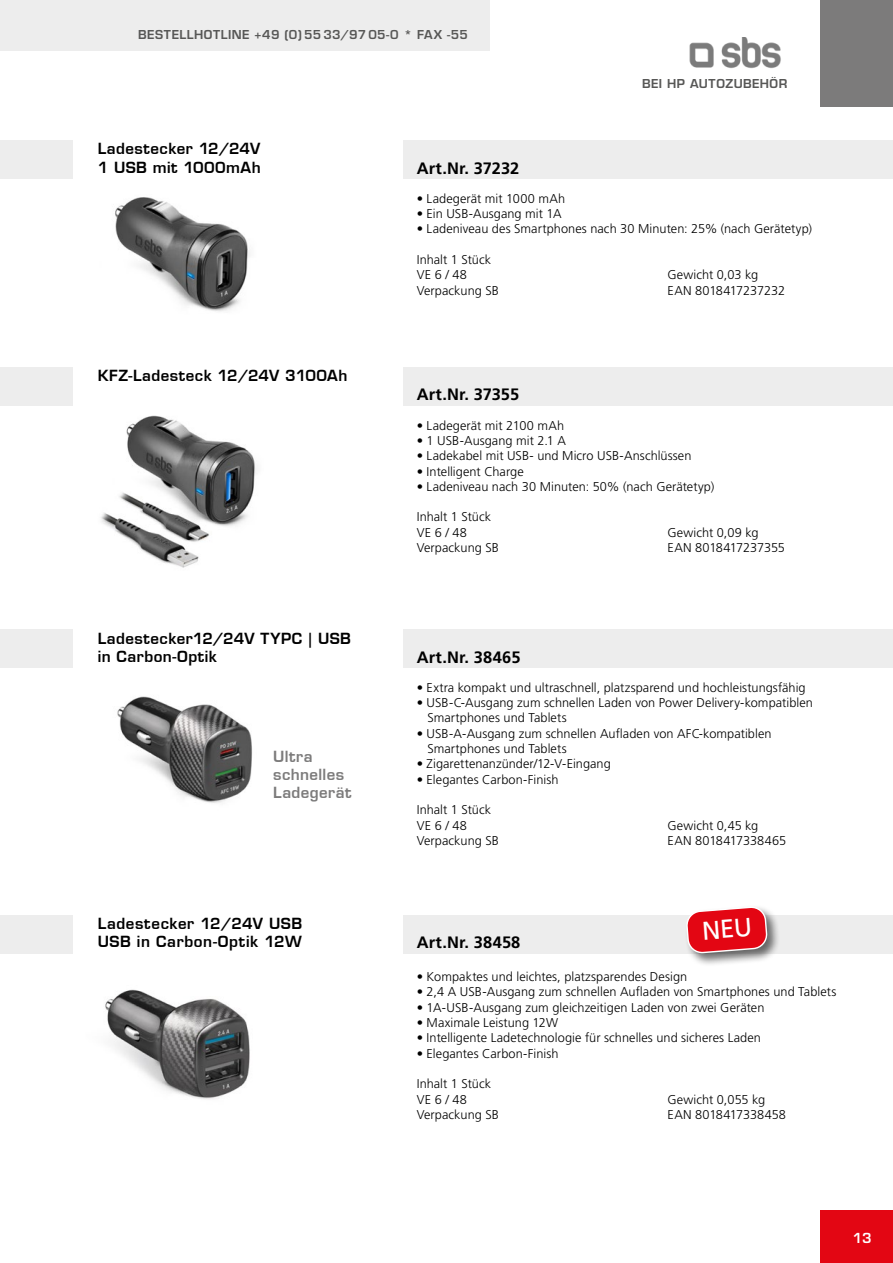
<style>
.page{position:relative;width:893px;height:1263px;background:#fff}
.page>*{position:absolute;margin:0;border:0;box-sizing:border-box;transform-origin:0 0}
.t1{font:700 16.5px "Frutiger LT Std";letter-spacing:.005em;color:#000}
.t2{font:600 15px/18px "Eurostile LT";letter-spacing:.03em;color:#000}
.t3{font:600 15px/18px "Eurostile LT";letter-spacing:.03em;color:#7c7b7b}
.t4{font:600 13.5px "Eurostile LT Std";color:#fff}
.t5{font:300 12.75px/15.3px "Frutiger LT Std";letter-spacing:.005em;color:#000}
.t6{font:600 12px "Eurostile LT Std";letter-spacing:.04em;color:#575756}
</style>
<div class="page">
<div style="left:821px;top:0;width:72px;height:106px;background:#7c7b7b"></div>
<div style="left:821px;top:1210px;width:72px;height:53px;background:#e30613"></div>
<div style="left:0;top:0;width:489px;height:51px;background:#ededed"></div>
<img style="left:689px;top:37px;width:92px;height:32px">
<div style="left:0;top:367px;width:72px;height:38px;background:#ededed"></div>
<div style="left:404px;top:367px;width:489px;height:38px;background:#ededed"></div>
<img style="left:101px;top:415px;width:155px;height:153px">
<div style="left:0;top:140px;width:72px;height:38px;background:#ededed"></div>
<div style="left:404px;top:140px;width:489px;height:38px;background:#ededed"></div>
<img style="left:115px;top:197px;width:135px;height:115px">
<div style="left:0;top:629px;width:72px;height:38px;background:#ededed"></div>
<div style="left:404px;top:629px;width:489px;height:38px;background:#ededed"></div>
<img style="left:117px;top:696px;width:135px;height:107px">
<img style="left:105px;top:989px;width:145px;height:110px">
<div style="left:0;top:915px;width:72px;height:38px;background:#ededed"></div>
<div style="left:404px;top:915px;width:489px;height:38px;background:#ededed"></div>
<div style="left:684px;top:905px;width:96px;height:61px;background:#000;opacity:.57"></div>
<svg style="left:686px;top:907px;width:81px;height:46px;background:#e0323d"></svg>
<p class="t6" style="left:138px;top:27px;width:331px">BESTELLHOTLINE +49 (0) 55 33/97 05-0 * FAX -55</p>
<p class="t6" style="left:642px;top:76px;width:147px">BEI HP AUTOZUBEHÖR</p>
<p class="t2" style="left:98px;top:140px;width:164px">Ladestecker 12/24V<br>1 USB mit 1000mAh</p>
<p class="t2" style="left:98px;top:367px;width:251px">KFZ-Ladesteck 12/24V 3100Ah</p>
<p class="t2" style="left:98px;top:629px;width:255px">Ladestecker12/24V TYPC | USB in Carbon-Optik</p>
<p class="t3" style="left:273px;top:748px;width:80px">Ultra schnelles<br>Ladegerät</p>
<p class="t2" style="left:98px;top:915px;width:206px">Ladestecker 12/24V USB<br>USB in Carbon-Optik 12W</p>
<p class="t1" style="left:417px;top:158px;width:104px">Art.Nr. 37232</p>
<p class="t5" style="left:417px;top:191px;width:150px">• Ladegerät mit 1000 mAh</p>
<p class="t5" style="left:417px;top:206px;width:146px">• Ein USB-Ausgang mit 1A</p>
<p class="t5" style="left:417px;top:221px;width:397px">• Ladeniveau des Smartphones nach 30 Minuten: 25% (nach Gerätetyp)</p>
<p class="t5" style="left:417px;top:252px;width:76px">Inhalt 1 Stück<br>VE 6 / 48</p>
<p class="t5" style="left:668px;top:267px;width:92px">Gewicht 0,03 kg</p>
<p class="t5" style="left:417px;top:283px;width:84px">Verpackung SB</p>
<p class="t5" style="left:668px;top:283px;width:119px">EAN 8018417237232</p>
<p class="t1" style="left:417px;top:385px;width:104px">Art.Nr. 37355</p>
<p class="t5" style="left:417px;top:418px;width:149px">• Ladegerät mit 2100 mAh</p>
<p class="t5" style="left:417px;top:433px;width:151px">• 1 USB-Ausgang mit 2.1 A</p>
<p class="t5" style="left:417px;top:448px;width:276px">• Ladekabel mit USB- und Micro USB-Anschlüssen</p>
<p class="t5" style="left:417px;top:464px;width:109px">• Intelligent Charge</p>
<p class="t5" style="left:417px;top:479px;width:299px">• Ladeniveau nach 30 Minuten: 50% (nach Gerätetyp)</p>
<p class="t5" style="left:417px;top:509px;width:76px">Inhalt 1 Stück<br>VE 6 / 48</p>
<p class="t5" style="left:668px;top:525px;width:92px">Gewicht 0,09 kg</p>
<p class="t5" style="left:417px;top:540px;width:84px">Verpackung SB</p>
<p class="t5" style="left:668px;top:540px;width:119px">EAN 8018417237355</p>
<p class="t1" style="left:417px;top:647px;width:105px">Art.Nr. 38465</p>
<p class="t5" style="left:417px;top:680px;width:390px">• Extra kompakt und ultraschnell, platzsparend und hochleistungsfähig</p>
<p class="t5" style="left:427px;top:695px;width:387px;text-indent:-11px">• USB-C-Ausgang zum schnellen Laden von Power Delivery-kompatiblen<br>Smartphones und Tablets</p>
<p class="t5" style="left:427px;top:726px;width:346px;text-indent:-11px">• USB-A-Ausgang zum schnellen Aufladen von AFC-kompatiblen<br>Smartphones und Tablets</p>
<p class="t5" style="left:417px;top:756px;width:196px">• Zigarettenanzünder/12-V-Eingang</p>
<p class="t5" style="left:417px;top:772px;width:143px">• Elegantes Carbon-Finish</p>
<p class="t5" style="left:417px;top:802px;width:76px">Inhalt 1 Stück<br>VE 6 / 48</p>
<p class="t5" style="left:668px;top:818px;width:92px">Gewicht 0,45 kg</p>
<p class="t5" style="left:417px;top:833px;width:84px">Verpackung SB</p>
<p class="t5" style="left:668px;top:833px;width:120px">EAN 8018417338465</p>
<p class="t1" style="left:417px;top:933px;width:105px">Art.Nr. 38458</p>
<p class="t5" style="left:417px;top:969px;width:272px">• Kompaktes und leichtes, platzsparendes Design</p>
<p class="t5" style="left:417px;top:984px;width:421px">• 2,4 A USB-Ausgang zum schnellen Aufladen von Smartphones und Tablets</p>
<p class="t5" style="left:417px;top:1000px;width:349px">• 1A-USB-Ausgang zum gleichzeitigen Laden von zwei Geräten</p>
<p class="t5" style="left:417px;top:1015px;width:143px">• Maximale Leistung 12W</p>
<p class="t5" style="left:417px;top:1030px;width:346px">• Intelligente Ladetechnologie für schnelles und sicheres Laden</p>
<p class="t5" style="left:417px;top:1046px;width:143px">• Elegantes Carbon-Finish</p>
<p class="t5" style="left:417px;top:1076px;width:76px">Inhalt 1 Stück<br>VE 6 / 48</p>
<p class="t5" style="left:668px;top:1092px;width:99px">Gewicht 0,055 kg</p>
<p class="t5" style="left:417px;top:1107px;width:84px">Verpackung SB</p>
<p class="t5" style="left:668px;top:1107px;width:120px">EAN 8018417338458</p>
<p class="t4" style="left:853px;top:1230px;width:21px">13</p>
</div>
